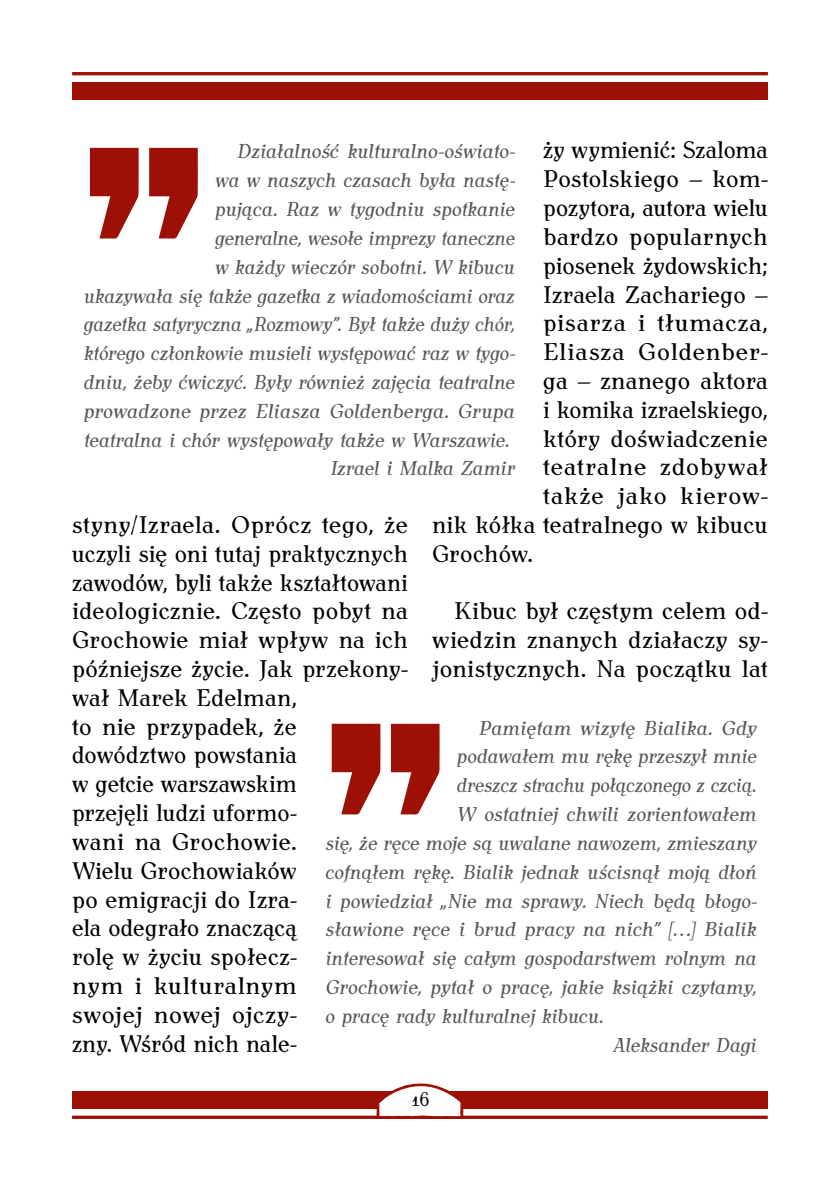
<style>
.page{position:relative;width:840px;height:1191px;background:#fff}
.page>*{position:absolute;margin:0;border:0;box-sizing:border-box;transform-origin:0 0}
.t1{font:24px/28.8px "Antykwa Torunska Cond";letter-spacing:.005em;color:#000;scale:1.08 1}
.t2{font:24px/28.8px "Antykwa Torunska Cond";letter-spacing:.005em;color:#000;text-align:justify;scale:1.06 1}
.t3{font:24px "Antykwa Torunska Cond";letter-spacing:.005em;color:#000;scale:1.05 1}
.t4{font:24px "Antykwa Torunska Cond";letter-spacing:.005em;color:#000}
.t5{font:24px "Antykwa Torunska Cond";letter-spacing:.005em;color:#000;scale:1.07 1}
.t6{font:24px "Antykwa Torunska Cond";letter-spacing:.03em;color:#000;scale:1.09 1}
.t7{font:24px "Antykwa Torunska Cond";letter-spacing:.005em;color:#000;scale:1.04 1}
.t8{font:24px "Antykwa Torunska Cond";letter-spacing:.04em;color:#000;scale:1.09 1}
.t9{font:24px "Antykwa Torunska Cond";letter-spacing:.035em;color:#000;scale:1.09 1}
.t10{font:italic 20px/28.8px "Antykwa Torunska Cond";letter-spacing:-.01em;color:#575756;text-align:right}
.t11{font:20px "Antykwa Torunska Cond";color:#000}
</style>
<div class="page">
<hr style="left:72px;top:72px;width:695px;height:3px;background:#9c1006">
<div style="left:72px;top:82px;width:695px;height:17px;background:#9c1006"></div>
<svg style="left:72px;top:1115px;width:695px;height:4px;background:#ac362e"></svg>
<div style="left:72px;top:1092px;width:695px;height:17px;background:#9c1006"></div>
<svg style="left:376px;top:1083px;width:87px;height:36px"></svg>
<svg style="left:331px;top:723px;width:49px;height:91px"></svg>
<svg style="left:391px;top:724px;width:48px;height:90px"></svg>
<svg style="left:90px;top:148px;width:49px;height:91px"></svg>
<svg style="left:149px;top:148px;width:49px;height:91px"></svg>
<p class="t4" style="left:543px;top:132px;width:226px">ży wymienić: Szaloma</p>
<p class="t2" style="left:543px;top:163px;width:213px">Postolskiego – kom-</p>
<p class="t4" style="left:543px;top:190px;width:226px">pozytora, autora wielu</p>
<p class="t5" style="left:543px;top:219px;width:211px">bardzo popularnych</p>
<p class="t7" style="left:543px;top:247px;width:217px">piosenek żydowskich;</p>
<p class="t3" style="left:543px;top:276px;width:215px">Izraela Zachariego –</p>
<p class="t8" style="left:543px;top:305px;width:207px">pisarza i tłumacza,</p>
<p class="t6" style="left:543px;top:334px;width:207px">Eliasza Goldenber-</p>
<p class="t3" style="left:543px;top:363px;width:215px">ga – znanego aktora</p>
<p class="t4" style="left:543px;top:391px;width:226px">i komika izraelskiego,</p>
<p class="t5" style="left:543px;top:420px;width:211px">który doświadczenie</p>
<p class="t9" style="left:543px;top:449px;width:207px">teatralne zdobywał</p>
<p class="t6" style="left:543px;top:478px;width:207px">także jako kierow-</p>
<p class="t3" style="left:432px;top:507px;width:321px">nik kółka teatralnego w kibucu</p>
<p class="t3" style="left:432px;top:535px;width:98px">Grochów.</p>
<p class="t10" style="left:83px;top:136px;width:433px">Działalność kulturalno-oświato-<br>wa w naszych czasach była nastę-<br>pująca. Raz w tygodniu spotkanie<br>generalne, wesołe imprezy taneczne<br>w każdy wieczór sobotni. W kibucu<br>ukazywała się także gazetka z wiadomościami oraz gazetka satyryczna „Rozmowy”. Był także duży chór, którego członkowie musieli występować raz w tygo&shy;dniu, żeby ćwiczyć. Były również zajęcia teatralne prowadzone przez Eliasza Goldenberga. Grupa teatralna i chór występowały także w Warszawie.<br>Izrael i Malka Zamir</p>
<p class="t1" style="left:72px;top:508px;width:312px">styny/Izraela. Oprócz tego, że uczyli się oni tutaj praktycznych zawodów, byli także kształtowani ideologicznie. Często pobyt na<br>Grochowie miał wpływ na ich późniejsze życie. Jak przekony&shy;wał Marek Edelman,<br>to nie przypadek, że dowództwo powstania<br>w getcie warszawskim<br>przejęli ludzi uformo-<br>wani na Grochowie.<br>Wielu Grochowiaków<br>po emigracji do Izra-<br>ela odegrało znaczącą<br>rolę w życiu społecz-<br>nym i kulturalnym<br>swojej nowej ojczy-<br>zny. Wśród nich nale-</p>
<p class="t2" style="left:432px;top:595px;width:318px;text-indent:22px">Kibuc był częstym celem od&shy;wiedzin znanych działaczy sy&shy;jonistycznych. Na początku lat</p>
<p class="t10" style="left:478px;top:712px;width:279px">Pamiętam wizytę Bialika. Gdy</p>
<p class="t10" style="left:456px;top:740px;width:301px">podawałem mu rękę przeszył mnie</p>
<p class="t10" style="left:456px;top:769px;width:301px">dreszcz strachu połączonego z czcią.</p>
<p class="t10" style="left:456px;top:798px;width:301px">W ostatniej chwili zorientowałem</p>
<p class="t10" style="left:325px;top:827px;width:432px">się, że ręce moje są uwalane nawozem, zmieszany</p>
<p class="t10" style="left:325px;top:856px;width:432px">cofnąłem rękę. Bialik jednak uścisnął moją dłoń</p>
<p class="t10" style="left:325px;top:884px;width:433px">i powiedział „Nie ma sprawy. Niech będą błogo-</p>
<p class="t10" style="left:325px;top:913px;width:432px">sławione ręce i brud pracy na nich” […] Bialik</p>
<p class="t10" style="left:325px;top:942px;width:432px">interesował się całym gospodarstwem rolnym na</p>
<p class="t10" style="left:325px;top:971px;width:432px">Grochowie, pytał o pracę, jakie książki czytamy,</p>
<p class="t10" style="left:325px;top:1000px;width:279px">o pracę rady kulturalnej kibucu.</p>
<p class="t10" style="left:612px;top:1028px;width:145px">Aleksander Dagi</p>
<p class="t11" style="left:410px;top:1084px;width:20px">16</p>
</div>
